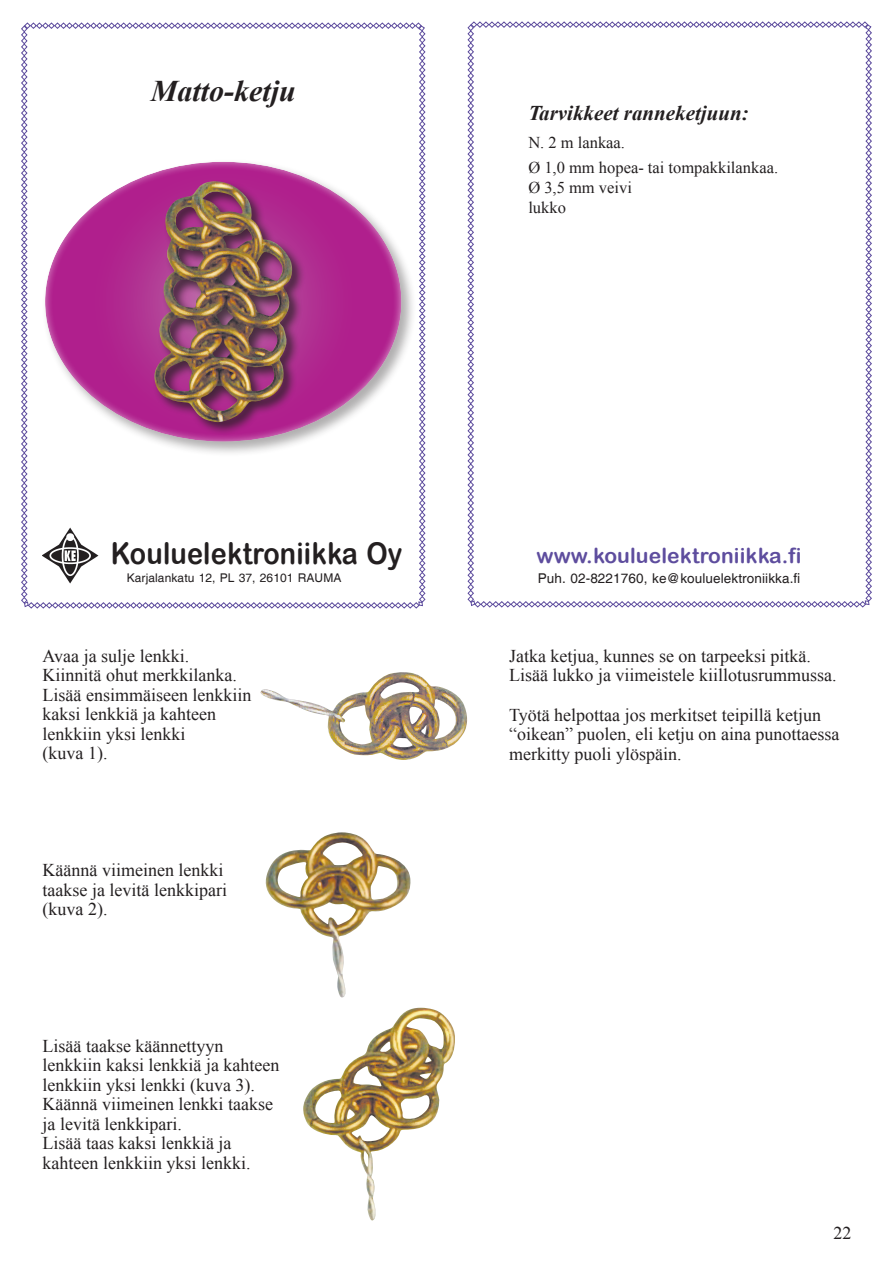
<style>
.page{position:relative;width:893px;height:1263px;background:#fff}
.page>*{position:absolute;margin:0;border:0;box-sizing:border-box;transform-origin:0 0}
.t1{font:30px "Arial Rounded MT Bold";letter-spacing:.005em;color:#231f20;scale:.9 1}
.t2{font:italic 700 30px "Times New Roman";color:#231f20}
.t3{font:21px "Arial Rounded MT Bold";letter-spacing:.005em;color:#5e4d9e}
.t4{font:italic 700 21px "Times New Roman";color:#231f20}
.t5{font:18px/19.5px "Times New Roman";color:#231f20}
.t6{font:16.5px/19.8px "Times New Roman";color:#231f20}
.t7{font:13.5px "Helvetica";letter-spacing:.01em;color:#231f20}
.t8{font:12px "Helvetica";letter-spacing:.01em;color:#231f20}
</style>
<div class="page">
<svg style="left:467px;top:21px;width:405px;height:587px"></svg>
<svg style="left:21px;top:22px;width:405px;height:587px"></svg>
<div style="left:42px;top:158px;width:374px;height:298px;background:#231f20;opacity:.36"></div>
<div style="left:45px;top:160px;width:358px;height:282px;background:#fff;opacity:.75"></div>
<img style="left:42px;top:528px;width:56px;height:55px">
<div style="left:152px;top:179px;width:154px;height:257px;background:#231f20;opacity:.75"></div>
<img style="left:153px;top:181px;width:139px;height:241px">
<img style="left:260px;top:672px;width:208px;height:88px">
<img style="left:265px;top:832px;width:146px;height:165px">
<img style="left:303px;top:1008px;width:152px;height:213px">
<h1 class="t2" style="left:151px;top:70px;width:147px">Matto-ketju</h1>
<p class="t4" style="left:528px;top:98px;width:222px">Tarvikkeet ranneketjuun:</p>
<p class="t6" style="left:528px;top:132px;width:98px">N. 2 m lankaa.</p>
<p class="t6" style="left:528px;top:158px;width:251px">Ø 1,0 mm hopea- tai tompakkilankaa.<br>Ø 3,5 mm veivi<br>lukko</p>
<h1 class="t1" style="left:111px;top:535px;width:326px">Kouluelektroniikka Oy</h1>
<p class="t8" style="left:127px;top:571px;width:216px">Karjalankatu 12, PL 37, 26101 RAUMA</p>
<p class="t5" style="left:43px;top:646px;width:210px">Avaa ja sulje lenkki.<br>Kiinnitä ohut merkkilanka.<br>Lisää ensimmäiseen lenkkiin kaksi lenkkiä ja kahteen lenkkiin yksi lenkki<br>(kuva 1).</p>
<p class="t5" style="left:43px;top:860px;width:186px">Käännä viimeinen lenkki taakse ja levitä lenkkipari (kuva 2).</p>
<p class="t5" style="left:43px;top:1036px;width:238px">Lisää taakse käännettyyn lenkkiin kaksi lenkkiä ja kahteen lenkkiin yksi lenkki (kuva 3).<br>Käännä viimeinen lenkki taakse ja levitä lenkkipari.<br>Lisää taas kaksi lenkkiä ja kahteen lenkkiin yksi lenkki.</p>
<p class="t3" style="left:536px;top:543px;width:267px">www.kouluelektroniikka.fi</p>
<p class="t7" style="left:538px;top:570px;width:264px">Puh. 02-8221760, ke@kouluelektroniikka.fi</p>
<p class="t5" style="left:509px;top:646px;width:329px">Jatka ketjua, kunnes se on tarpeeksi pitkä.<br>Lisää lukko ja viimeistele kiillotusrummussa.</p>
<p class="t5" style="left:509px;top:704px;width:332px">Työtä helpottaa jos merkitset teipillä ketjun “oikean” puolen, eli ketju on aina punottaessa merkitty puoli ylöspäin.</p>
<p class="t5" style="left:833px;top:1223px;width:19px">22</p>
</div>
